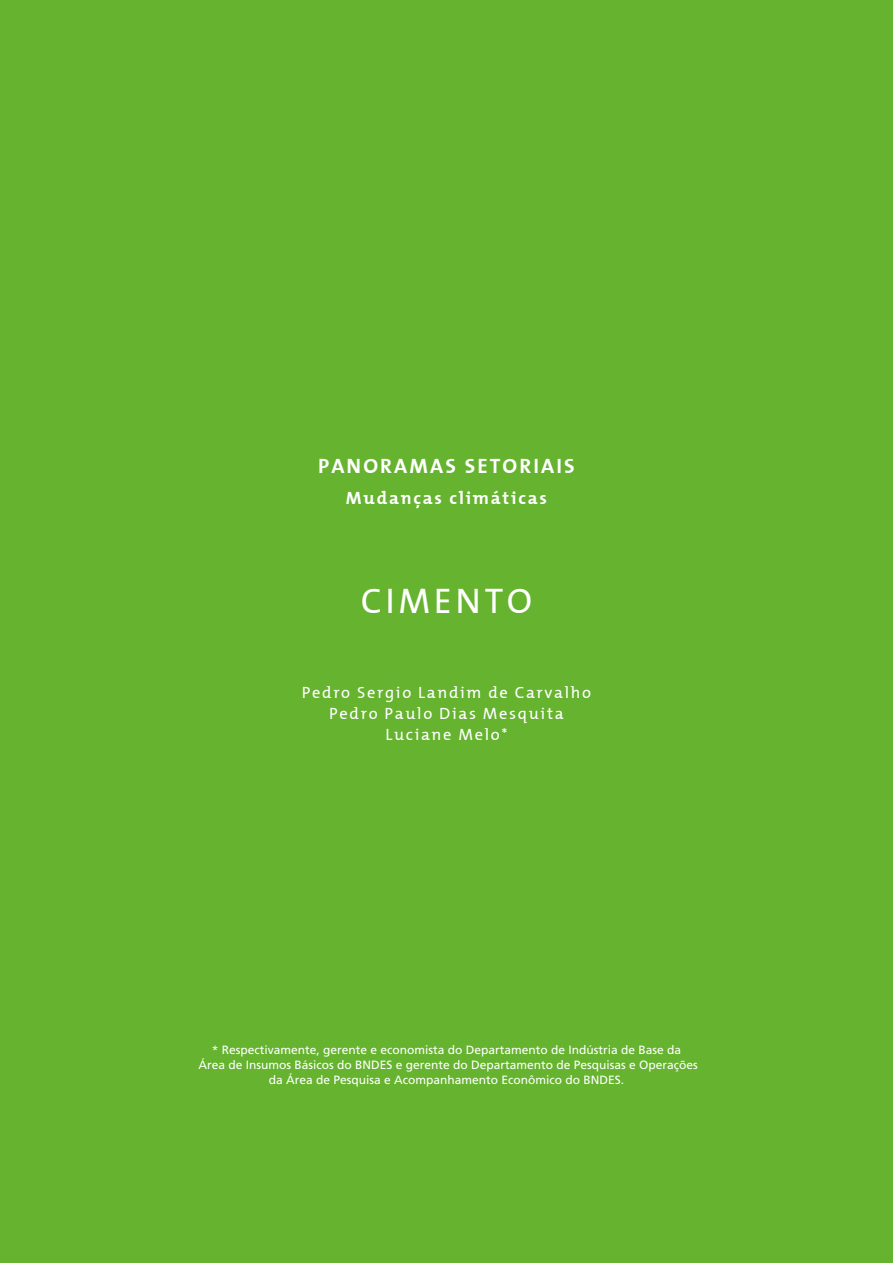
<style>
.page{position:relative;width:893px;height:1263px;background:#65b32e}
.page>*{position:absolute;margin:0;border:0;box-sizing:border-box;transform-origin:0 0}
.t1{font:36px "The Mix";letter-spacing:.1em;color:#fff}
.t2{font:700 21px "The Mix";letter-spacing:.1em;color:#fff}
.t3{font:700 18px "The Mix";letter-spacing:.1em;color:#fff}
.t4{font:16.5px/21px "The Mix";letter-spacing:.1em;color:#fff;text-align:center}
.t5{font:12px/15px "Frutiger";color:#fff;text-align:center}
</style>
<div class="page">
<h2 class="t2" style="left:318px;top:448px;width:258px">PANORAMAS SETORIAIS</h2>
<h3 class="t3" style="left:346px;top:483px;width:203px">Mudanças climáticas</h3>
<h1 class="t1" style="left:361px;top:571px;width:173px">CIMENTO</h1>
<h3 class="t4" style="left:302px;top:681px;width:291px">Pedro Sergio Landim de Carvalho<br>Pedro Paulo Dias Mesquita<br>Luciane Melo*</h3>
<p class="t5" style="left:198px;top:1043px;width:501px">* Respectivamente, gerente e economista do Departamento de Indústria de Base da<br>Área de Insumos Básicos do BNDES e gerente do Departamento de Pesquisas e Operações da Área de Pesquisa e Acompanhamento Econômico do BNDES.</p>
</div>
